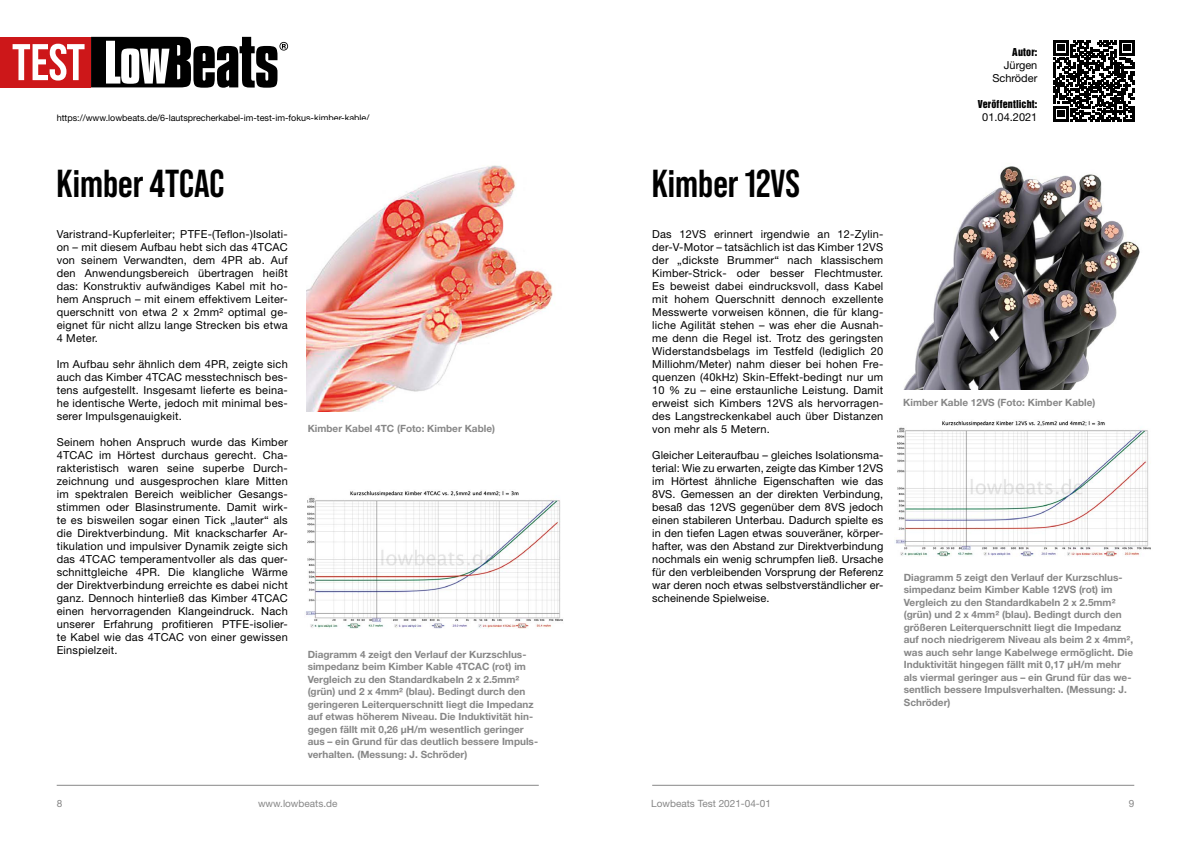
<style>
.page{position:relative;width:1191px;height:842px;background:#fff}
.page>*{position:absolute;margin:0;border:0;box-sizing:border-box;transform-origin:0 0}
.H2_Bebas_39{font:700 39px "Bebas Neue Pro";color:#000}
.Fließtext_11_13_Bloc{font:11px/13px "Helvetica Neue LT Std";letter-spacing:.02em;color:#000;text-align:justify}
.Fließtext_11_13_Bloc-2{font:11px/13px "Helvetica Neue LT Std";color:#000;text-align:right}
.BU_10_11_grau{font:700 10px/12.5px "Helvetica Neue LT Std";color:#878787}
.t1{font:10px "Helvetica Neue LT Std";color:#878787}
.t2{font:10px "Helvetica Inserat LT Std";letter-spacing:.015em;color:#000}
.t3{font:9px "Helvetica Neue LT Std";color:#000}
</style>
<div class="page">
<hr style="left:57px;top:785px;width:482px;height:1px;background:#878787">
<hr style="left:652px;top:785px;width:482px;height:1px;background:#878787">
<div style="left:0;top:37px;width:91px;height:50px;background:#cd1719"></div>
<svg style="left:91px;top:37px;width:197px;height:51px"></svg>
<svg style="left:13px;top:44px;width:72px;height:37px"></svg>
<svg style="left:1053px;top:40px;width:81px;height:82px"></svg>
<img style="left:306px;top:165px;width:247px;height:247px">
<img style="left:904px;top:166px;width:236px;height:223px">
<img style="left:306px;top:491px;width:257px;height:138px">
<img style="left:896px;top:421px;width:255px;height:136px">
<p class="t3" style="left:57px;top:112px;width:314px">https://www.lowbeats.de/6-lautsprecherkabel-im-test-im-fokus-kimber-kable/</p>
<p class="H2_Bebas_39" style="left:57px;top:161px;width:169px">Kimber 4TCAC</p>
<p class="H2_Bebas_39" style="left:652px;top:161px;width:150px">Kimber 12VS</p>
<p class="Fließtext_11_13_Bloc" style="left:57px;top:227px;width:233px">Varistrand-Kupferleiter; PTFE-(Teflon-)Isolati&shy;on – mit diesem Aufbau hebt sich das 4TCAC von seinem Verwandten, dem 4PR ab. Auf den Anwendungsbereich übertragen heißt das: Konstruktiv aufwändiges Kabel mit ho&shy;hem Anspruch – mit einem effektivem Leiter&shy;querschnitt von etwa 2 x 2mm² optimal ge&shy;eignet für nicht allzu lange Strecken bis etwa 4 Meter.</p>
<p class="Fließtext_11_13_Bloc" style="left:57px;top:357px;width:233px">Im Aufbau sehr ähnlich dem 4PR, zeigte sich auch das Kimber 4TCAC messtechnisch bes&shy;tens aufgestellt. Insgesamt lieferte es beina&shy;he identische Werte, jedoch mit minimal bes&shy;serer Impulsgenauigkeit.</p>
<p class="Fließtext_11_13_Bloc" style="left:57px;top:435px;width:233px">Seinem hohen Anspruch wurde das Kimber 4TCAC im Hörtest durchaus gerecht. Cha&shy;rakteristisch waren seine superbe Durch&shy;zeichnung und ausgesprochen klare Mitten im spektralen Bereich weiblicher Gesangs&shy;stimmen oder Blasinstrumente. Damit wirk&shy;te es bisweilen sogar einen Tick „lauter“ als die Direktverbindung. Mit knackscharfer Ar&shy;tikulation und impulsiver Dynamik zeigte sich das 4TCAC temperamentvoller als das quer&shy;schnittgleiche 4PR. Die klangliche Wärme der Direktverbindung erreichte es dabei nicht ganz. Dennoch hinterließ das Kimber 4TCAC einen hervorragenden Klangeindruck. Nach unserer Erfahrung profitieren PTFE-isolier&shy;te Kabel wie das 4TCAC von einer gewissen Einspielzeit.</p>
<p class="Fließtext_11_13_Bloc" style="left:652px;top:227px;width:233px">Das 12VS erinnert irgendwie an 12-Zylin&shy;der-V-Motor – tatsächlich ist das Kimber 12VS der „dickste Brummer“ nach klassischem Kimber-Strick- oder besser Flechtmuster.<br>Es beweist dabei eindrucksvoll, dass Kabel mit hohem Querschnitt dennoch exzellente Messwerte vorweisen können, die für klang&shy;liche Agilität stehen – was eher die Ausnah&shy;me denn die Regel ist. Trotz des geringsten Widerstandsbelags im Testfeld (lediglich 20<br>Milliohm/Meter) nahm dieser bei hohen Fre&shy;quenzen (40kHz) Skin-Effekt-bedingt nur um 10 % zu – eine erstaunliche Leistung. Damit erweist sich Kimbers 12VS als hervorragen&shy;des Langstreckenkabel auch über Distanzen von mehr als 5 Metern.</p>
<p class="Fließtext_11_13_Bloc" style="left:652px;top:448px;width:233px">Gleicher Leiteraufbau – gleiches Isolationsma&shy;terial: Wie zu erwarten, zeigte das Kimber 12VS im Hörtest ähnliche Eigenschaften wie das 8VS. Gemessen an der direkten Verbindung, besaß das 12VS gegenüber dem 8VS jedoch einen stabileren Unterbau. Dadurch spielte es in den tiefen Lagen etwas souveräner, körper&shy;hafter, was den Abstand zur Direktverbindung nochmals ein wenig schrumpfen ließ. Ursache für den verbleibenden Vorsprung der Referenz war deren noch etwas selbstverständlicher er&shy;scheinende Spielweise.</p>
<p class="BU_10_11_grau" style="left:308px;top:422px;width:189px">Kimber Kabel 4TC (Foto: Kimber Kable)</p>
<p class="BU_10_11_grau" style="left:308px;top:647px;width:232px">Diagramm 4 zeigt den Verlauf der Kurzschlus&shy;simpedanz beim Kimber Kable 4TCAC (rot) im Vergleich zu den Standardkabeln 2 x 2.5mm² (grün) und 2 x 4mm² (blau). Bedingt durch den geringeren Leiterquerschnitt liegt die Impedanz auf etwas höherem Niveau. Die Induktivität hin&shy;gegen fällt mit 0,26 µH/m wesentlich geringer aus – ein Grund für das deutlich bessere Impuls&shy;verhalten. (Messung: J. Schröder)</p>
<p class="t2" style="left:1012px;top:46px;width:27px">Autor:</p>
<p class="Fließtext_11_13_Bloc-2" style="left:992px;top:58px;width:47px">Jürgen<br>Schröder</p>
<p class="t2" style="left:977px;top:98px;width:61px">Veröffentlicht:</p>
<p class="Fließtext_11_13_Bloc" style="left:982px;top:110px;width:57px">01.04.2021</p>
<p class="BU_10_11_grau" style="left:903px;top:396px;width:194px">Kimber Kable 12VS (Foto: Kimber Kable)</p>
<p class="BU_10_11_grau" style="left:903px;top:570px;width:231px">Diagramm 5 zeigt den Verlauf der Kurzschlus&shy;simpedanz beim Kimber Kable 12VS (rot) im Vergleich zu den Standardkabeln 2 x 2.5mm² (grün) und 2 x 4mm² (blau). Bedingt durch den größeren Leiterquerschnitt liegt die Impedanz auf noch niedrigerem Niveau als beim 2 x 4mm², was auch sehr lange Kabelwege ermöglicht. Die Induktivität hingegen fällt mit 0,17 µH/m mehr als viermal geringer aus – ein Grund für das we&shy;sentlich bessere Impulsverhalten. (Messung: J.<br>Schröder)</p>
<p class="t1" style="left:57px;top:797px;width:7px">8</p>
<p class="t1" style="left:258px;top:797px;width:81px">www.lowbeats.de</p>
<p class="t1" style="left:651px;top:797px;width:121px">Lowbeats Test 2021-04-01</p>
<p class="t1" style="left:1128px;top:797px;width:7px">9</p>
</div>
